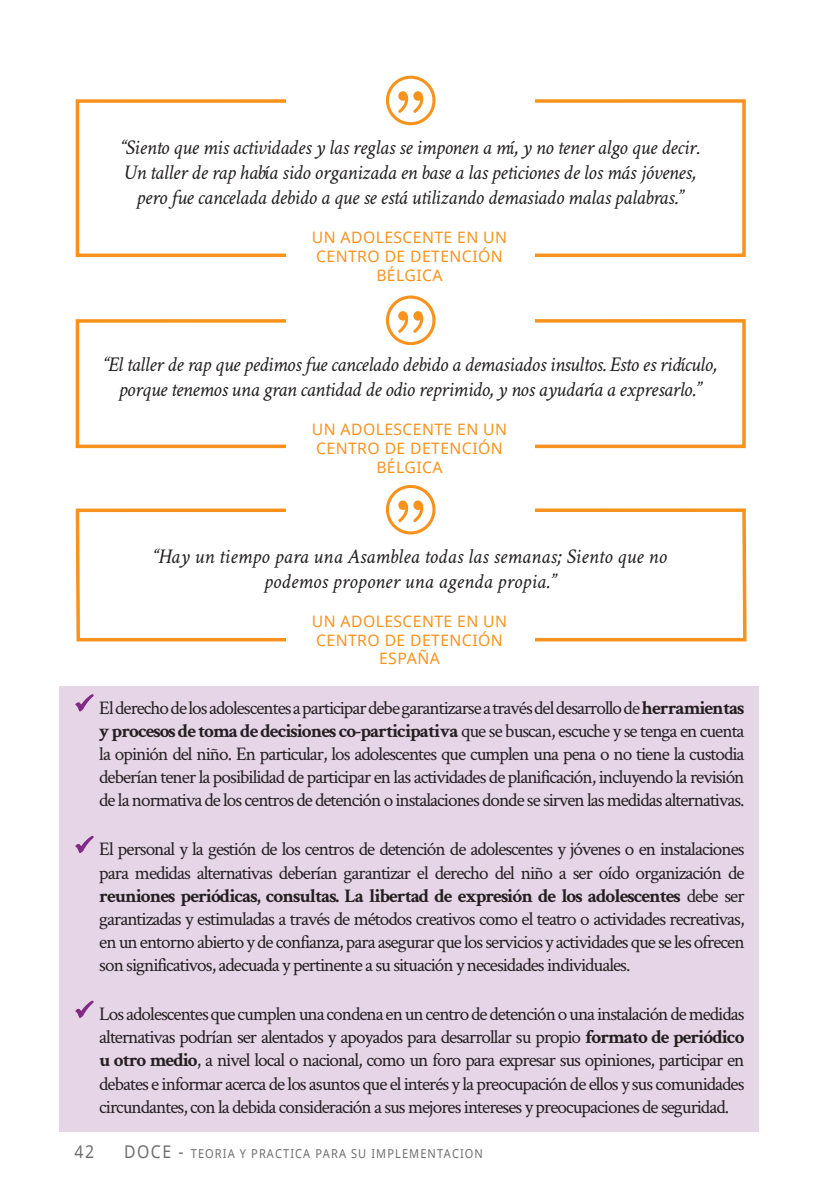
<style>
.page{position:relative;width:819px;height:1191px;background:#fff}
.page>*{position:absolute;margin:0;border:0;box-sizing:border-box;transform-origin:0 0}
.t1{font:italic 21px/25.2px "Crimson Text";letter-spacing:-.02em;color:#231f20;text-align:center}
.t2{font:italic 21px/25.2px "Crimson Text";color:#231f20;text-align:center}
.t3{font:19.25px/23.1px "Crimson Text";letter-spacing:-.05em;color:#231f20;text-align:justify}
.t4{font:17.5px "Noto Sans";color:#6c6d70;scale:.9 1}
.t5{font:15.75px/18.9px "Noto Sans";letter-spacing:.025em;color:#f7931d;text-align:center}
.t6{font:12.25px "Noto Sans";letter-spacing:.1em;color:#6c6d70;scale:.9 1}
.s1{color:#822985}
.s2{font-weight:700}
.s3{font-size:17.5px}
</style>
<div class="page">
<svg style="left:75px;top:508px;width:672px;height:134px"></svg>
<div style="left:286px;top:474px;width:249px;height:245px;background:#fff"></div>
<div style="left:60px;top:686px;width:699px;height:445px;background:#e6d5e7"></div>
<div style="left:76px;top:99px;width:669px;height:158px;border:4px solid #f7931d"></div>
<div style="left:76px;top:319px;width:669px;height:129px;border:4px solid #f7931d"></div>
<div style="left:286px;top:64px;width:249px;height:246px;background:#fff"></div>
<div style="left:286px;top:259px;width:249px;height:246px;background:#fff"></div>
<svg style="left:386px;top:76px;width:49px;height:49px"></svg>
<svg style="left:386px;top:295px;width:49px;height:50px"></svg>
<svg style="left:386px;top:485px;width:49px;height:49px"></svg>
<svg style="left:75px;top:694px;width:19px;height:18px"></svg>
<svg style="left:75px;top:835px;width:19px;height:19px"></svg>
<svg style="left:75px;top:1000px;width:19px;height:18px"></svg>
<p class="t1" style="left:120px;top:134px;width:580px">“Siento que mis actividades y las reglas se imponen a mí, y no tener algo que decir.<br>Un taller de rap había sido organizada en base a las peticiones de los más jóvenes, pero fue cancelada debido a que se está utilizando demasiado malas palabras.”</p>
<p class="t5" style="left:312px;top:227px;width:197px">UN ADOLESCENTE EN UN<br>CENTRO DE DETENCIÓN<br>BÉLGICA</p>
<p class="t1" style="left:102px;top:351px;width:615px">“El taller de rap que pedimos fue cancelado debido a demasiados insultos. Esto es ridículo, porque tenemos una gran cantidad de odio reprimido, y nos ayudaría a expresarlo.”</p>
<p class="t5" style="left:312px;top:419px;width:197px">UN ADOLESCENTE EN UN<br>CENTRO DE DETENCIÓN<br>BÉLGICA</p>
<p class="t2" style="left:152px;top:543px;width:516px">“Hay un tiempo para una Asamblea todas las semanas; Siento que no podemos proponer una agenda propia.”</p>
<p class="t5" style="left:312px;top:611px;width:197px">UN ADOLESCENTE EN UN<br>CENTRO DE DETENCIÓN<br>ESPAÑA</p>
<p class="t3" style="left:99px;top:695px;width:646px;text-indent:-25px"><span class="s1">✓</span> El derecho de los adolescentes a participar debe garantizarse a través del desarrollo de <span class="s2">herramientas y procesos de toma de decisiones co-participativa</span> que se buscan, escuche y se tenga en cuenta la opinión del niño. En particular, los adolescentes que cumplen una pena o no tiene la custodia deberían tener la posibilidad de participar en las actividades de planificación, incluyendo la revisión de la normativa de los centros de detención o instalaciones donde se sirven las medidas alternativas.</p>
<p class="t3" style="left:99px;top:837px;width:646px;text-indent:-25px"><span class="s1">✓</span> El personal y la gestión de los centros de detención de adolescentes y jóvenes o en instalaciones para medidas alternativas deberían garantizar el derecho del niño a ser oído organización de <span class="s2">reuniones periódicas, consultas. La libertad de expresión de los adolescentes</span> debe ser garantizadas y estimuladas a través de métodos creativos como el teatro o actividades recreativas, en un entorno abierto y de confianza, para asegurar que los servicios y actividades que se les ofrecen son significativos, adecuada y pertinente a su situación y necesidades individuales.</p>
<p class="t3" style="left:99px;top:1001px;width:646px;text-indent:-25px"><span class="s1">✓</span> Los adolescentes que cumplen una condena en un centro de detención o una instalación de medidas alternativas podrían ser alentados y apoyados para desarrollar su propio <span class="s2">formato de periódico u otro medio</span>, a nivel local o nacional, como un foro para expresar sus opiniones, participar en debates e informar acerca de los asuntos que el interés y la preocupación de ellos y sus comunidades circundantes, con la debida consideración a sus mejores intereses y preocupaciones de seguridad.</p>
<p class="t4" style="left:74px;top:1139px;width:23px">42</p>
<p class="t6" style="left:124px;top:1144px;width:400px"><span class="s3">DOCE -</span> TEORIA Y PRACTICA PARA SU IMPLEMENTACION</p>
</div>
